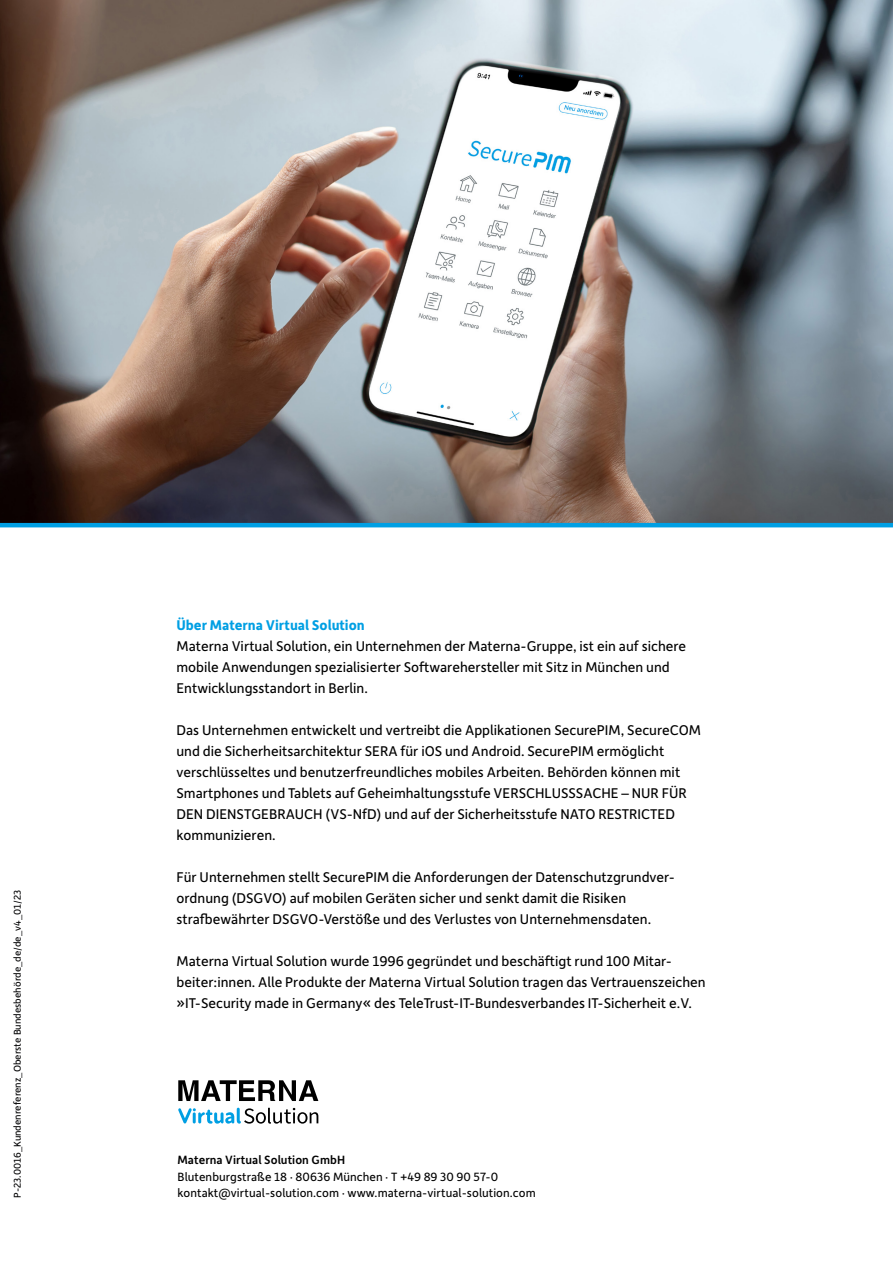
<style>
.page{position:relative;width:893px;height:1263px;background:#fff}
.page>*{position:absolute;margin:0;border:0;box-sizing:border-box;transform-origin:0 0}
.t1{font:15px/21px "Depot New";color:#000}
.t2{font:700 15px "Depot New";color:#009fe3}
.t3{font:12.75px/16.5px "Depot New";letter-spacing:.005em;color:#000}
.t4{font:500 12.75px "Depot New";letter-spacing:.005em;color:#000}
.t5{font:10.5px "Depot New";color:#020203}
</style>
<div class="page">
<img style="left:0;top:0;width:893px;height:523px">
<hr style="left:0;top:523px;width:893px;height:4px;background:#009fe3">
<svg style="left:178px;top:1080px;width:140px;height:21px"></svg>
<svg style="left:178px;top:1108px;width:140px;height:15px"></svg>
<p class="t5" style="left:10px;top:1198px;width:310px;rotate:-90deg">P-23.0016_Kundenreferenz_Oberste Bundesbehörde_de/de_v4_01/23</p>
<p class="t2" style="left:176px;top:615px;width:190px">Über Materna Virtual Solution</p>
<p class="t1" style="left:176px;top:635px;width:511px">Materna Virtual Solution, ein Unternehmen der Materna-Gruppe, ist ein auf sichere mobile Anwendungen spezialisierter Softwarehersteller mit Sitz in München und<br>Entwicklungsstandort in Berlin.</p>
<p class="t1" style="left:176px;top:719px;width:526px">Das Unternehmen entwickelt und vertreibt die Applikationen SecurePIM, SecureCOM und die Sicherheitsarchitektur SERA für iOS und Android. SecurePIM ermöglicht verschlüsseltes und benutzerfreundliches mobiles Arbeiten. Behörden können mit Smartphones und Tablets auf Geheimhaltungsstufe VERSCHLUSSSACHE – NUR FÜR DEN DIENSTGEBRAUCH (VS-NfD) und auf der Sicherheitsstufe NATO RESTRICTED kommunizieren.</p>
<p class="t1" style="left:176px;top:866px;width:500px">Für Unternehmen stellt SecurePIM die Anforderungen der Datenschutzgrundver&shy;ordnung (DSGVO) auf mobilen Geräten sicher und senkt damit die Risiken strafbewährter DSGVO-Verstöße und des Verlustes von Unternehmensdaten.</p>
<p class="t1" style="left:176px;top:950px;width:531px">Materna Virtual Solution wurde 1996 gegründet und beschäftigt rund 100 Mitar&shy;beiter:innen. Alle Produkte der Materna Virtual Solution tragen das Vertrauenszeichen »IT-Security made in Germany« des TeleTrust-IT-Bundesverbandes IT-Sicherheit e.V.</p>
<p class="t4" style="left:178px;top:1152px;width:169px">Materna Virtual Solution GmbH</p>
<p class="t3" style="left:178px;top:1168px;width:360px">Blutenburgstraße 18 · 80636 München · T +49 89 30 90 57-0 kontakt@virtual-solution.com · www.materna-virtual-solution.com</p>
</div>
